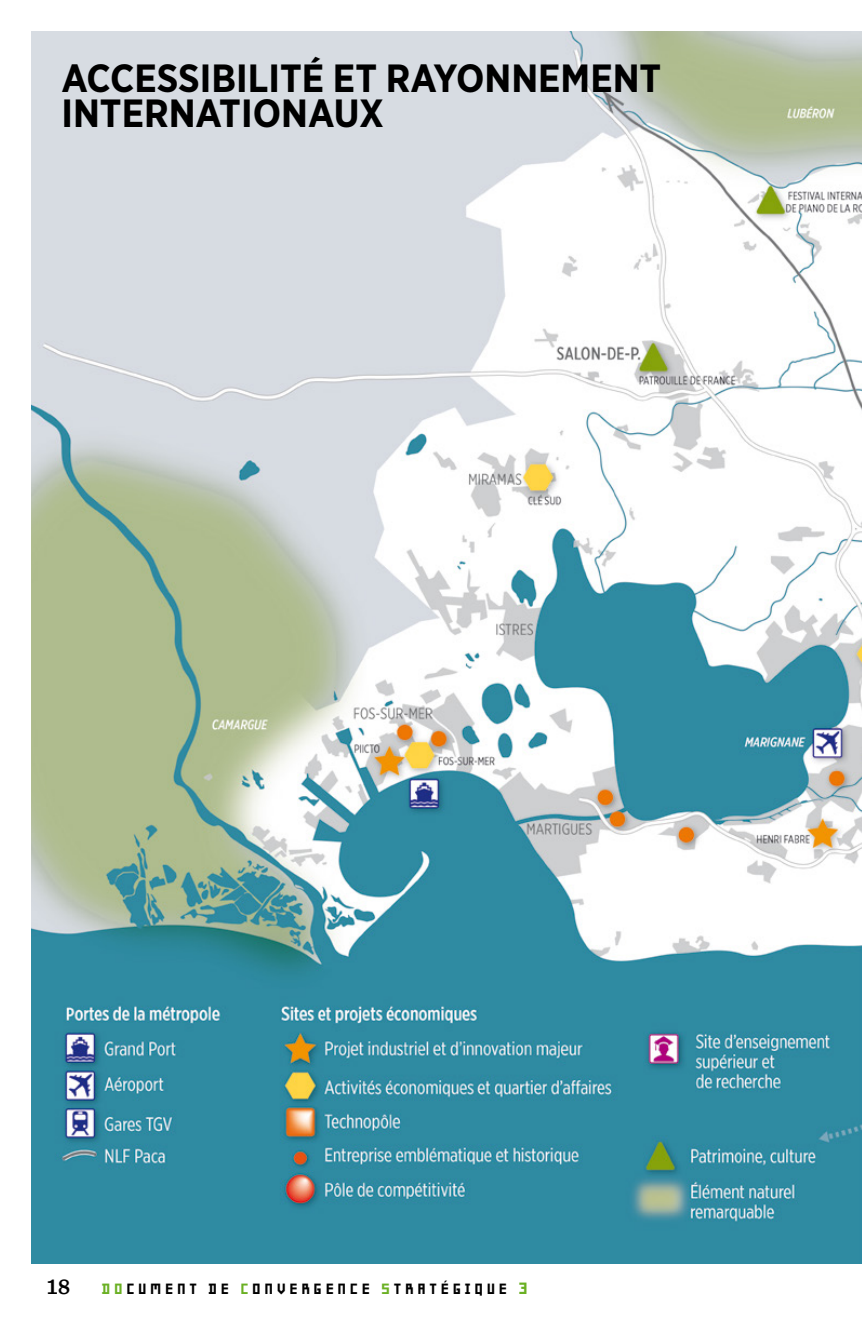
<style>
.page{position:relative;width:862px;height:1340px;background:#fff}
.page>*{position:absolute;margin:0;border:0;box-sizing:border-box;transform-origin:0 0}
.t1{font:700 39.38px/34.6px "Gotham Narrow";color:#000}
.t2{font:600 22.5px "Sentinel";color:#000}
.t3{font:700 18px "Minimum AOT";letter-spacing:.21em;color:#000}
.s1{color:#6ab023}
.s2{font-size:27px;color:#6ab023}
</style>
<div class="page">
<img style="left:32px;top:32px;width:829px;height:1231px">
<p class="t1" style="left:61px;top:61px;width:601px">ACCESSIBILITÉ ET RAYONNEMENT<br>INTERNATIONAUX</p>
<p class="t2" style="left:47px;top:1269px;width:25px">18</p>
<p class="t3" style="left:102px;top:1279px;width:428px"><span class="s1">DO</span>CUMENT DE <span class="s1">C</span>ONVERGENCE <span class="s1">S</span>TRATÉGIQUE <span class="s2">3</span></p>
</div>
